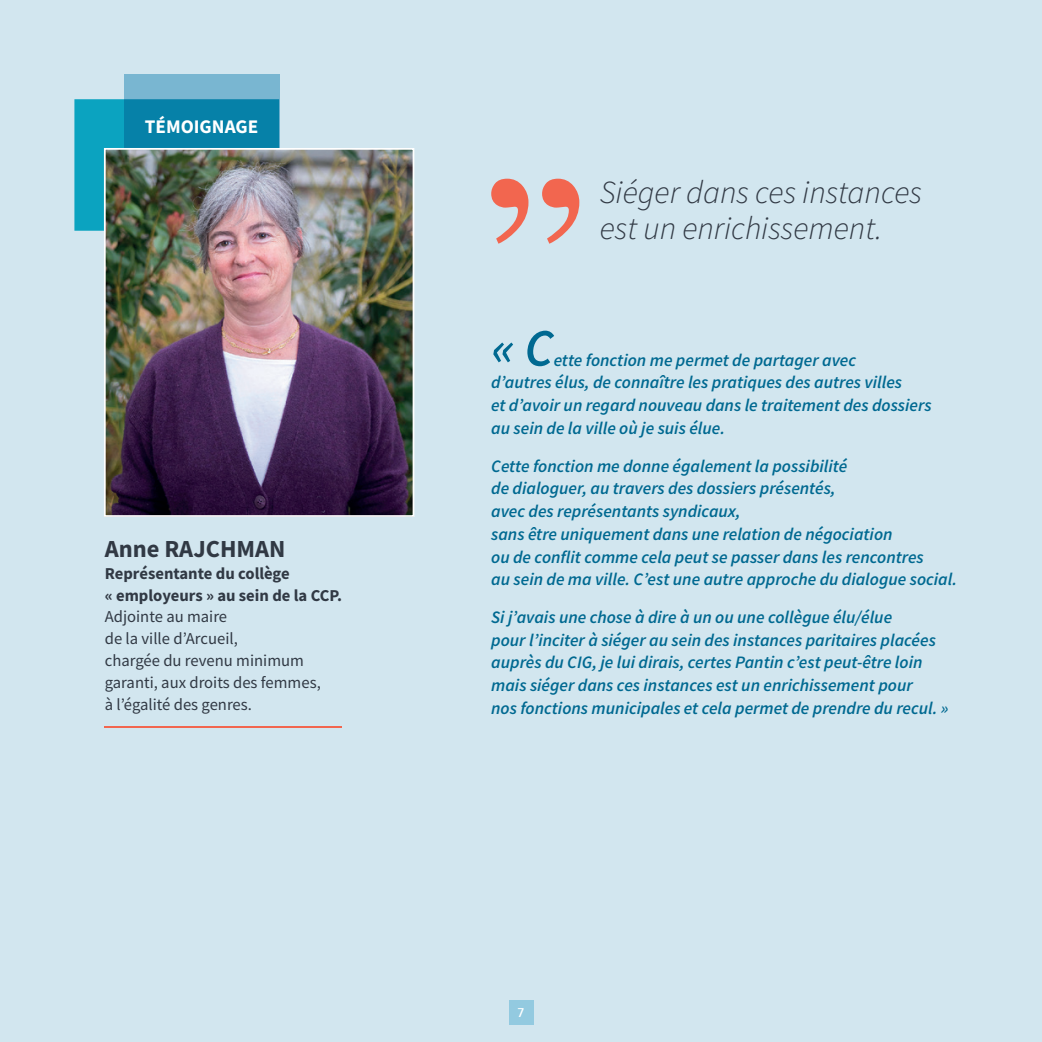
<style>
.page{position:relative;width:1042px;height:1042px;background:#d2e6ef}
.page>*{position:absolute;margin:0;border:0;box-sizing:border-box;transform-origin:0 0}
.TITRE_faits_marquant{font:italic 600 52.5px "Source Sans Pro";color:#006991}
.TITRE_faits_marquant-2{font:italic 300 32.2px/36.4px "Source Sans Pro";color:#313944}
.TITRE_faits_marquant-3{font:700 24.5px "Source Sans Pro";color:#313944}
.t1{font:700 19.25px "Source Sans Pro";color:#fff}
.TITRE_faits_marquant-4{font:italic 600 17.5px/22.8px "Source Sans Pro";color:#006991}
.TEXTE_COURANT{font:16.62px/21.9px "Source Sans Pro";color:#313944}
.TEXTE_COURANT-2{font:700 16.62px/21.9px "Source Sans Pro";color:#313944}
.t2{font:700 14px "Rotis Sans Serif";color:#fff}
</style>
<div class="page">
<svg style="left:491px;top:179px;width:37px;height:65px"></svg>
<svg style="left:542px;top:179px;width:37px;height:65px"></svg>
<hr style="left:105px;top:725px;width:237px;height:2px;background:#f2664f">
<div style="left:509px;top:1000px;width:24px;height:24px;background:#93cae0"></div>
<div style="left:74px;top:99px;width:50px;height:132px;background:#0ba3c0"></div>
<svg style="left:124px;top:74px;width:155px;height:74px;background:#2d93b6"></svg>
<img style="left:107px;top:151px;width:304px;height:363px">
<div style="left:104px;top:148px;width:310px;height:369px;border:2px solid #fff"></div>
<p class="t1" style="left:145px;top:113px;width:115px">TÉMOIGNAGE</p>
<p class="TITRE_faits_marquant-3" style="left:105px;top:532px;width:182px">Anne RAJCHMAN</p>
<p class="TEXTE_COURANT-2" style="left:105px;top:562px;width:239px">Représentante du collège<br>« employeurs » au sein de la CCP.</p>
<p class="TEXTE_COURANT" style="left:105px;top:606px;width:217px">Adjointe au maire<br>de la ville d’Arcueil,<br>chargée du revenu minimum garanti, aux droits des femmes, à l’égalité des genres.</p>
<p class="TITRE_faits_marquant-2" style="left:600px;top:174px;width:324px">Siéger dans ces instances est un enrichissement.</p>
<p class="TITRE_faits_marquant" style="left:491px;top:314px;width:64px">« C</p>
<p class="TITRE_faits_marquant-4" style="left:491px;top:348px;width:442px;text-indent:63px">ette fonction me permet de partager avec<br>d’autres élus, de connaître les pratiques des autres villes<br>et d’avoir un regard nouveau dans le traitement des dossiers au sein de la ville où je suis élue.</p>
<p class="TITRE_faits_marquant-4" style="left:491px;top:454px;width:467px">Cette fonction me donne également la possibilité<br>de dialoguer, au travers des dossiers présentés,<br>avec des représentants syndicaux,<br>sans être uniquement dans une relation de négociation<br>ou de conflit comme cela peut se passer dans les rencontres<br>au sein de ma ville. C’est une autre approche du dialogue social.</p>
<p class="TITRE_faits_marquant-4" style="left:491px;top:605px;width:459px">Si j’avais une chose à dire à un ou une collègue élu/élue<br>pour l’inciter à siéger au sein des instances paritaires placées auprès du CIG, je lui dirais, certes Pantin c’est peut-être loin mais siéger dans ces instances est un enrichissement pour<br>nos fonctions municipales et cela permet de prendre du recul. »</p>
<p class="t2" style="left:517px;top:1003px;width:9px">7</p>
</div>
